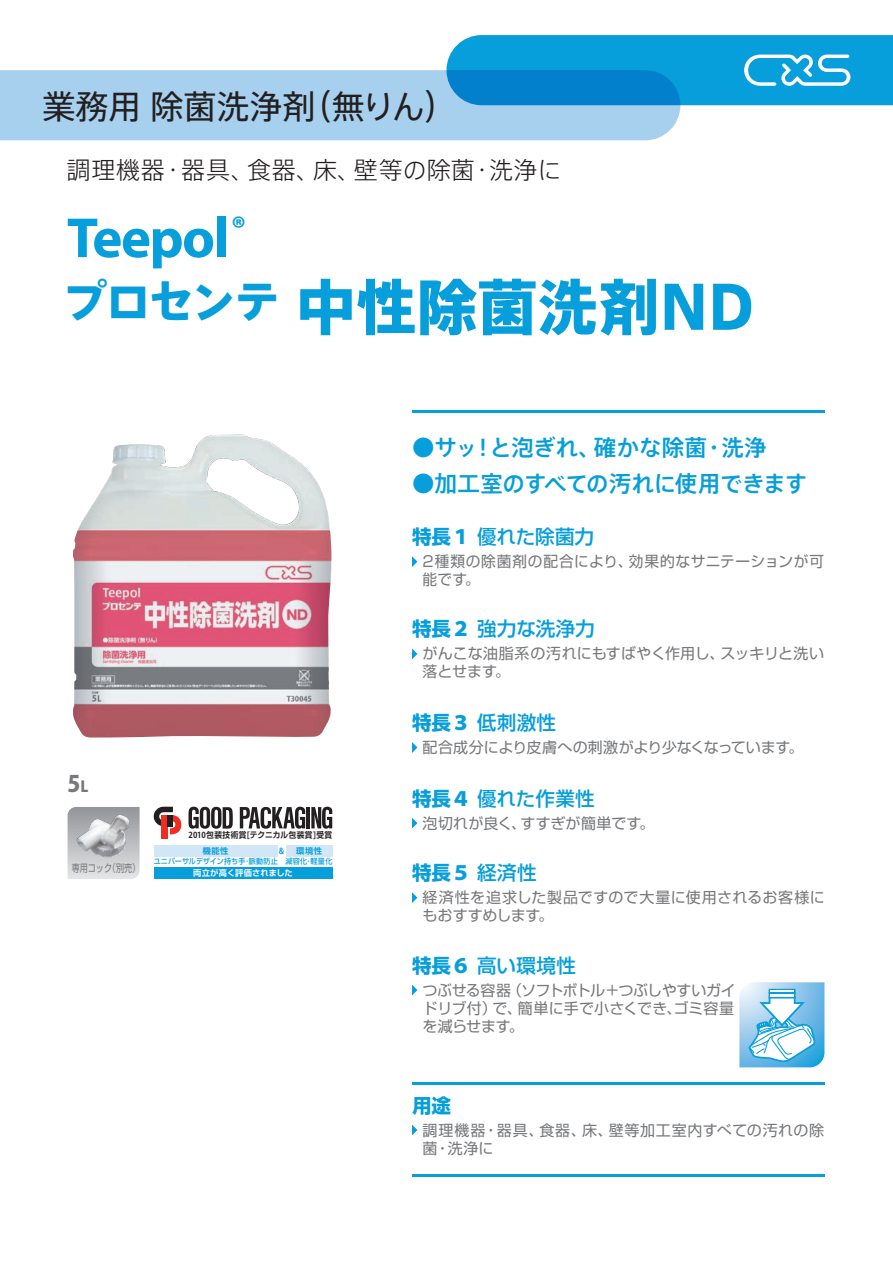
<style>
.page{position:relative;width:893px;height:1263px;background:#fff}
.page>*{position:absolute;margin:0;border:0;box-sizing:border-box;transform-origin:0 0}
.t1{font:800 60px "Axis Std";letter-spacing:.005em;color:#069edb}
.t2{font:700 57px "Myriad Pro";letter-spacing:-.025em;color:#069edb}
.t3{font:33px "Axis Std";color:#231f20}
.t4{font:700 33px "Myriad Pro";color:#069edb}
.t5{font:300 24px "Axis Std";letter-spacing:.025em;color:#231f20}
.t6{font:500 22.5px "Axis Std";letter-spacing:-.02em;color:#069edb}
.t7{font:500 22.5px "Axis Std";letter-spacing:.005em;color:#069edb}
.t8{font:800 22.5px "Koz Go Pro";color:#76787b}
.t9{font:500 19.5px "Shin Go Pro";letter-spacing:.01em;color:#069edb}
.t10{font:700 19.5px "Shin Go Pro";color:#069edb}
.t11{font:15px/18px "Shin Go Pro";letter-spacing:.01em;color:#76787b}
.t12{font:15px/18px "Shin Go Pro";letter-spacing:.045em;color:#76787b}
.t13{font:15px/18px "Shin Go Pro";letter-spacing:.05em;color:#76787b}
.t14{font:15px "Shin Go Pro";letter-spacing:-.01em;color:#76787b}
.t15{font:10.5px "Shin Go Pro";color:#76787b;scale:.77 1}
.t16{font:700 8.25px/15.9px "Shin Go Pro De";letter-spacing:.045em;color:#231f20;scale:.93 1}
.t17{font:700 8.25px "Shin Go Pro De";letter-spacing:.005em;color:#fff}
.t18{font:700 8.25px "Shin Go Pro De";color:#069edb}
.t19{font:700 8.25px "Koz Go Pro";color:#069edb;scale:.93 1}
.t20{font:500 7.5px "Shin Go Pro";letter-spacing:.025em;color:#069edb;scale:.94 1}
.t21{font:500 7.5px "Shin Go Pro";letter-spacing:.025em;color:#069edb;scale:.95 1}
.s1{font-size:15px}
.s2{font-family:"Koz Go Pro"}
.s3{color:#069edb}
.s4{font-weight:700}
.s5{font-family:"Koz Go Pro";font-weight:800}
</style>
<div class="page">
<svg style="left:68px;top:807px;width:72px;height:72px;background:#c2c4c6"></svg>
<hr style="left:412px;top:1175px;width:412px;height:2px;background:#069edb">
<hr style="left:412px;top:1082px;width:412px;height:2px;background:#069edb">
<hr style="left:412px;top:410px;width:412px;height:3px;background:#069edb">
<svg style="left:412px;top:556px;width:5px;height:11px"></svg>
<svg style="left:412px;top:648px;width:5px;height:11px"></svg>
<svg style="left:412px;top:742px;width:5px;height:11px"></svg>
<svg style="left:412px;top:818px;width:5px;height:10px"></svg>
<svg style="left:412px;top:892px;width:5px;height:11px"></svg>
<svg style="left:412px;top:1124px;width:5px;height:11px"></svg>
<svg style="left:412px;top:985px;width:5px;height:10px"></svg>
<svg style="left:739px;top:982px;width:85px;height:85px"></svg>
<img style="left:73px;top:435px;width:259px;height:303px">
<img style="left:76px;top:815px;width:54px;height:43px">
<svg style="left:188px;top:807px;width:45px;height:22px"></svg>
<svg style="left:240px;top:807px;width:65px;height:22px"></svg>
<hr style="left:307px;top:807px;width:3px;height:21px;background:#231f20">
<svg style="left:311px;top:807px;width:21px;height:22px"></svg>
<div style="left:162px;top:815px;width:6px;height:24px;background:#ee2e22"></div>
<svg style="left:154px;top:807px;width:27px;height:27px"></svg>
<div style="left:168px;top:815px;width:5px;height:11px;background:#231f20"></div>
<div style="left:154px;top:845px;width:123px;height:11px;background:#d1e6f6"></div>
<div style="left:286px;top:845px;width:46px;height:11px;background:#d1e6f6"></div>
<div style="left:154px;top:867px;width:178px;height:11px;background:#069edb"></div>
<div style="left:0;top:70px;width:680px;height:70px;background:#a6d0ee"></div>
<svg style="left:446px;top:35px;width:447px;height:70px;background:#129bd9"></svg>
<h3 class="t3" style="left:43px;top:82px;width:416px">業務用 除菌洗浄剤（無りん）</h3>
<h3 class="t5" style="left:67px;top:152px;width:496px">調理機器・器具、食器、床、壁等の除菌・洗浄に</h3>
<h3 class="t4" style="left:231px;top:206px;width:17px">®</h3>
<h2 class="t2" style="left:67px;top:201px;width:164px">Teepol</h2>
<h1 class="t1" style="left:62px;top:261px;width:694px"><sup>プロセンテ</sup>中性除菌洗剤ND</h1>
<h3 class="t8" style="left:68px;top:769px;width:22px">5<span class="s1">L</span></h3>
<p class="t15" style="left:72px;top:859px;width:91px">専用コック（別売）</p>
<p class="t16" style="left:203px;top:826px;width:141px;text-indent:-14px"><span class="s2">2010</span>包装技術賞[テクニカル包装賞]受賞<span class="s3">機能性</span></p>
<p class="t20" style="left:154px;top:855px;width:133px">ユニバーサルデザイン持ち手･脈動防止</p>
<p class="t19" style="left:279px;top:846px;width:7px">&amp;</p>
<p class="t18" style="left:296px;top:844px;width:27px">環境性</p>
<p class="t21" style="left:285px;top:855px;width:51px">減容化･軽量化</p>
<p class="t17" style="left:193px;top:866px;width:101px">両立が高く評価されました</p>
<h3 class="t7" style="left:412px;top:431px;width:356px">●サッ！と泡ぎれ、確かな除菌・洗浄</h3>
<h3 class="t6" style="left:412px;top:467px;width:397px">●加工室のすべての汚れに使用できます</h3>
<h3 class="t9" style="left:412px;top:520px;width:184px"><span class="s4">特長</span><span class="s5">１</span>優れた除菌力</h3>
<p class="t13" style="left:423px;top:551px;width:403px">2種類の除菌剤の配合により、効果的なサニテーションが可能です。</p>
<h3 class="t9" style="left:412px;top:613px;width:184px"><span class="s4">特長</span><span class="s5">２</span>強力な洗浄力</h3>
<p class="t11" style="left:423px;top:643px;width:403px">がんこな油脂系の汚れにもすばやく作用し、スッキリと洗い落とせます。</p>
<h3 class="t9" style="left:412px;top:707px;width:146px"><span class="s4">特長</span><span class="s5">３</span>低刺激性</h3>
<p class="t14" style="left:423px;top:735px;width:382px">配合成分により皮膚への刺激がより少なくなっています。</p>
<h3 class="t9" style="left:412px;top:782px;width:184px"><span class="s4">特長</span><span class="s5">４</span>優れた作業性</h3>
<p class="t11" style="left:423px;top:812px;width:233px">泡切れが良く、すすぎが簡単です。</p>
<h3 class="t9" style="left:412px;top:857px;width:126px"><span class="s4">特長</span><span class="s5">５</span>経済性</h3>
<p class="t11" style="left:423px;top:887px;width:404px">経済性を追求した製品ですので大量に使用されるお客様にもおすすめします。</p>
<h3 class="t9" style="left:412px;top:949px;width:165px"><span class="s4">特長</span><span class="s5">６</span>高い環境性</h3>
<p class="t11" style="left:423px;top:979px;width:315px;text-align:justify">つぶせる容器（ソフトボトル＋つぶしやすいガイドリブ付）で、簡単に手で小さくでき､ゴミ容量を減らせます｡</p>
<h3 class="t10" style="left:412px;top:1090px;width:40px">用途</h3>
<p class="t12" style="left:423px;top:1119px;width:403px">調理機器・器具、食器、床、壁等加工室内すべての汚れの除菌・洗浄に</p>
</div>
